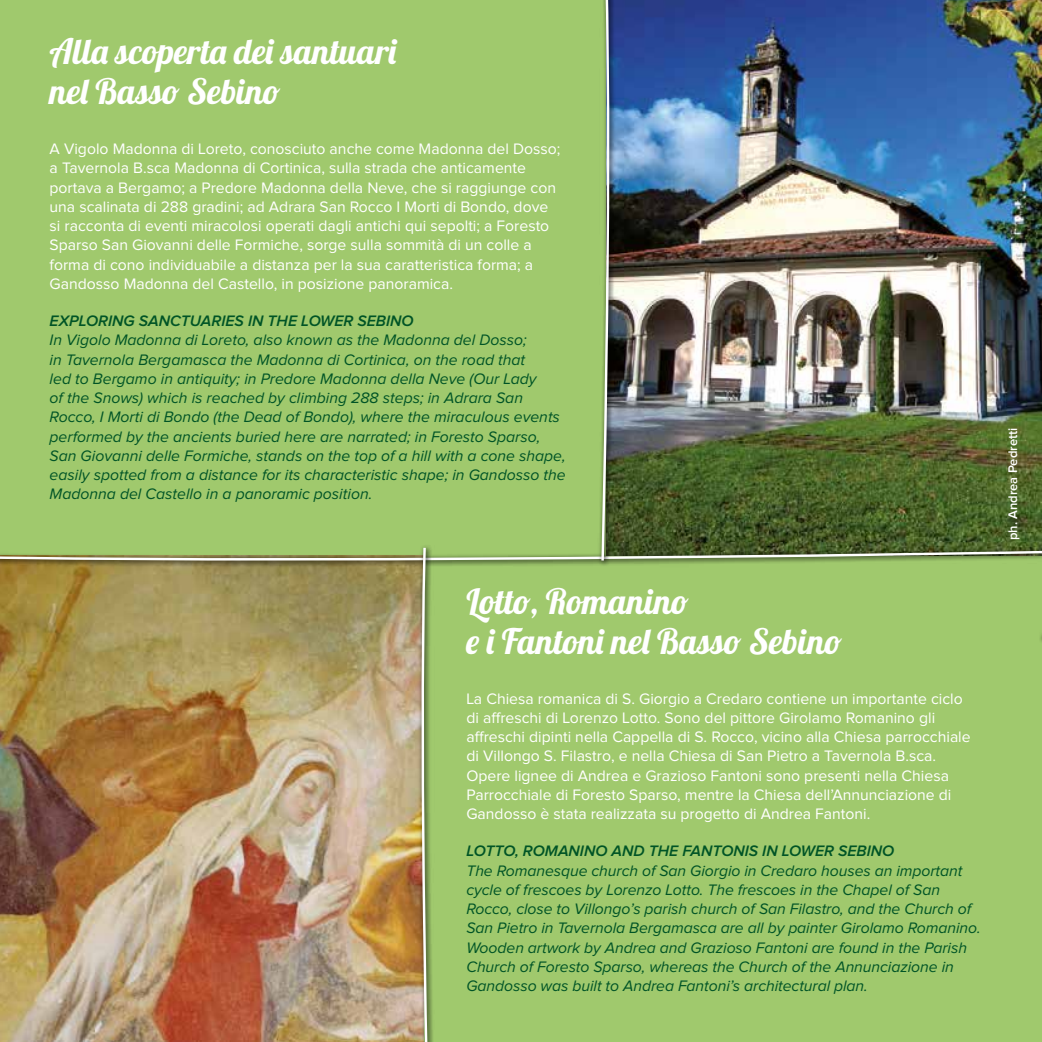
<style>
.page{position:relative;width:1042px;height:1042px;background:#fff}
.page>*{position:absolute;margin:0;border:0;box-sizing:border-box;transform-origin:0 0}
.t1{font:35px/40.2px "Lobster 1.4";color:#fff}
.t2{font:italic 15.75px/19.2px "Proxima Nova";color:#005426}
.t3{font:15.75px/19.2px "Proxima Nova";color:#fff}
.t4{font:italic 600 15.75px "Proxima Nova";color:#005426}
.t5{font:600 12.95px "Proxima Nova";color:#fff}
</style>
<div class="page">
<img style="left:0;top:0;width:1042px;height:1042px">
<h1 class="t1" style="left:50px;top:31px;width:348px">Alla scoperta dei santuari nel Basso Sebino</h1>
<p class="t3" style="left:50px;top:140px;width:512px">A Vigolo Madonna di Loreto, conosciuto anche come Madonna del Dosso; a Tavernola B.sca Madonna di Cortinica, sulla strada che anticamente portava a Bergamo; a Predore Madonna della Neve, che si raggiunge con una scalinata di 288 gradini; ad Adrara San Rocco I Morti di Bondo, dove si racconta di eventi miracolosi operati dagli antichi qui sepolti; a Foresto Sparso San Giovanni delle Formiche, sorge sulla sommità di un colle a forma di cono individuabile a distanza per la sua caratteristica forma; a Gandosso Madonna del Castello, in posizione panoramica.</p>
<p class="t4" style="left:50px;top:314px;width:365px">EXPLORING SANCTUARIES IN THE LOWER SEBINO</p>
<p class="t2" style="left:50px;top:331px;width:517px">In Vigolo Madonna di Loreto, also known as the Madonna del Dosso;<br>in Tavernola Bergamasca the Madonna di Cortinica, on the road that<br>led to Bergamo in antiquity; in Predore Madonna della Neve (Our Lady<br>of the Snows) which is reached by climbing 288 steps; in Adrara San Rocco, I Morti di Bondo (the Dead of Bondo), where the miraculous events performed by the ancients buried here are narrated; in Foresto Sparso, San Giovanni delle Formiche, stands on the top of a hill with a cone shape, easily spotted from a distance for its characteristic shape; in Gandosso the Madonna del Castello in a panoramic position.</p>
<h1 class="t1" style="left:466px;top:580px;width:377px">Lotto, Romanino<br>e i Fantoni nel Basso Sebino</h1>
<p class="t3" style="left:466px;top:689px;width:506px">La Chiesa romanica di S. Giorgio a Credaro contiene un importante ciclo di affreschi di Lorenzo Lotto. Sono del pittore Girolamo Romanino gli affreschi dipinti nella Cappella di S. Rocco, vicino alla Chiesa parrocchiale di Villongo S. Filastro, e nella Chiesa di San Pietro a Tavernola B.sca.<br>Opere lignee di Andrea e Grazioso Fantoni sono presenti nella Chiesa Parrocchiale di Foresto Sparso, mentre la Chiesa dell’Annunciazione di Gandosso è stata realizzata su progetto di Andrea Fantoni.</p>
<p class="t4" style="left:466px;top:844px;width:429px">LOTTO, ROMANINO AND THE FANTONIS IN LOWER SEBINO</p>
<p class="t2" style="left:466px;top:861px;width:516px">The Romanesque church of San Giorgio in Credaro houses an important cycle of frescoes by Lorenzo Lotto. The frescoes in the Chapel of San Rocco, close to Villongo’s parish church of San Filastro, and the Church of San Pietro in Tavernola Bergamasca are all by painter Girolamo Romanino.<br>Wooden artwork by Andrea and Grazioso Fantoni are found in the Parish Church of Foresto Sparso, whereas the Church of the Annunciazione in Gandosso was built to Andrea Fantoni’s architectural plan.</p>
<p class="t5" style="left:1007px;top:540px;width:114px;rotate:-90deg">ph. Andrea Pedretti</p>
</div>
